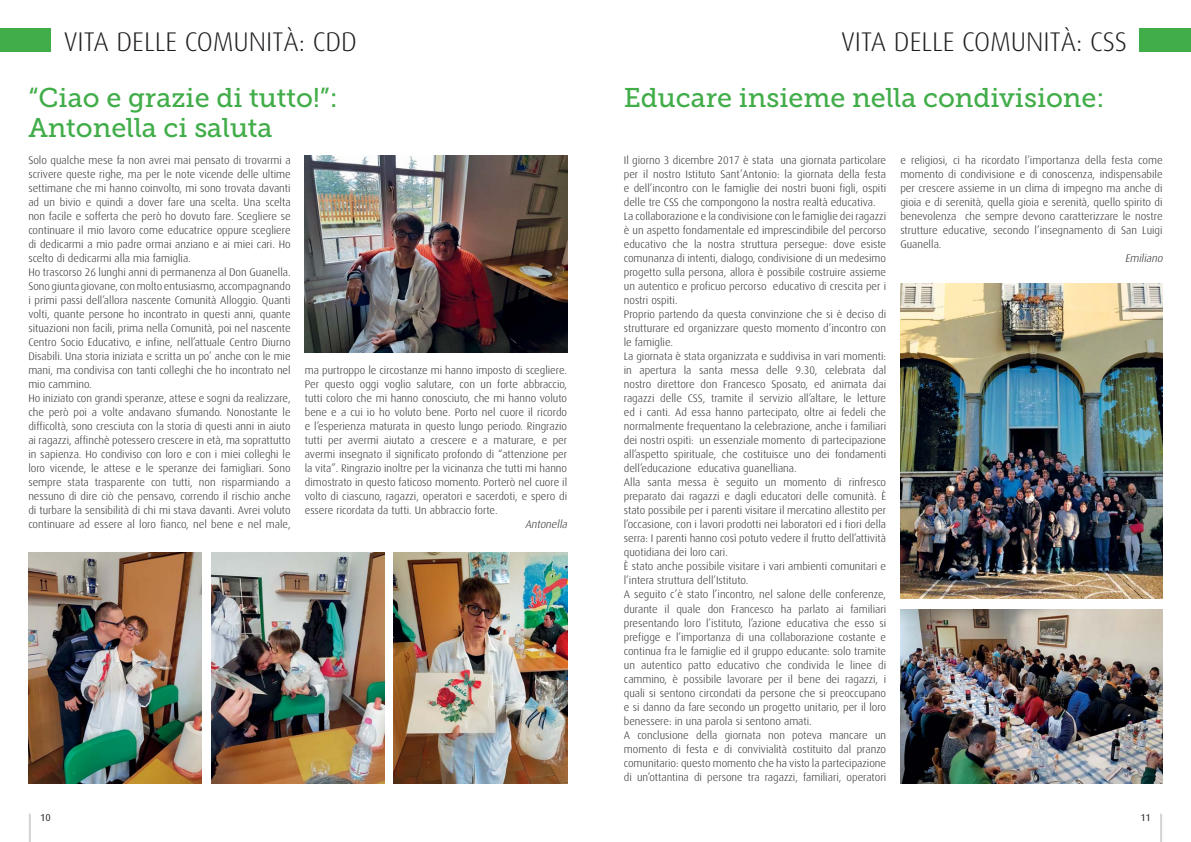
<style>
.page{position:relative;width:1191px;height:842px;background:#fff}
.page>*{position:absolute;margin:0;border:0;box-sizing:border-box;transform-origin:0 0}
.t1{font:27px/30px "Museo Slab 500";color:#41ad49}
.t2{font:300 27px "Dax";color:#231f20}
.t3{font:300 11px/14px "Dax";color:#231f20}
.t4{font:italic 300 11px "Dax";color:#231f20}
.t5{font:10px "Dax";color:#231f20}
</style>
<div class="page">
<hr style="left:29px;top:814px;width:2px;height:28px;background:#d1d3d4">
<hr style="left:1160px;top:814px;width:2px;height:28px;background:#d1d3d4">
<div style="left:0;top:28px;width:51px;height:24px;background:#41ad49"></div>
<div style="left:1140px;top:28px;width:51px;height:24px;background:#41ad49"></div>
<img style="left:305px;top:156px;width:262px;height:196px">
<img style="left:28px;top:553px;width:174px;height:231px">
<img style="left:211px;top:553px;width:173px;height:231px">
<img style="left:394px;top:553px;width:173px;height:231px">
<img style="left:900px;top:609px;width:263px;height:175px">
<img style="left:900px;top:283px;width:262px;height:315px">
<h1 class="t2" style="left:64px;top:29px;width:295px">VITA DELLE COMUNITÀ: CDD</h1>
<h1 class="t2" style="left:841px;top:29px;width:287px">VITA DELLE COMUNITÀ: CSS</h1>
<h1 class="t1" style="left:28px;top:85px;width:311px">“Ciao e grazie di tutto!”:<br>Antonella ci saluta</h1>
<p class="t3" style="left:28px;top:154px;width:264px">Solo qualche mese fa non avrei mai pensato di trovarmi a scrivere queste righe, ma per le note vicende delle ultime settimane che mi hanno coinvolto, mi sono trovata davanti ad un bivio e quindi a dover fare una scelta. Una scelta non facile e sofferta che però ho dovuto fare. Scegliere se continuare il mio lavoro come educatrice oppure scegliere di dedicarmi a mio padre ormai anziano e ai miei cari. Ho scelto di dedicarmi alla mia famiglia.<br>Ho trascorso 26 lunghi anni di permanenza al Don Guanella.<br>Sono giunta giovane, con molto entusiasmo, accompagnando i primi passi dell’allora nascente Comunità Alloggio. Quanti volti, quante persone ho incontrato in questi anni, quante situazioni non facili, prima nella Comunità, poi nel nascente Centro Socio Educativo, e infine, nell’attuale Centro Diurno Disabili. Una storia iniziata e scritta un po’ anche con le mie mani, ma condivisa con tanti colleghi che ho incontrato nel mio cammino.<br>Ho iniziato con grandi speranze, attese e sogni da realizzare, che però poi a volte andavano sfumando. Nonostante le difficoltà, sono cresciuta con la storia di questi anni in aiuto ai ragazzi, affinchè potessero crescere in età, ma soprattutto in sapienza. Ho condiviso con loro e con i miei colleghi le loro vicende, le attese e le speranze dei famigliari. Sono sempre stata trasparente con tutti, non risparmiando a nessuno di dire ciò che pensavo, correndo il rischio anche di turbare la sensibilità di chi mi stava davanti. Avrei voluto continuare ad essere al loro fianco, nel bene e nel male,</p>
<p class="t3" style="left:305px;top:364px;width:264px;text-align:justify">ma purtroppo le circostanze mi hanno imposto di scegliere.<br>Per questo oggi voglio salutare, con un forte abbraccio, tutti coloro che mi hanno conosciuto, che mi hanno voluto bene e a cui io ho voluto bene. Porto nel cuore il ricordo e l’esperienza maturata in questo lungo periodo. Ringrazio tutti per avermi aiutato a crescere e a maturare, e per avermi insegnato il significato profondo di “attenzione per la vita”. Ringrazio inoltre per la vicinanza che tutti mi hanno dimostrato in questo faticoso momento. Porterò nel cuore il volto di ciascuno, ragazzi, operatori e sacerdoti, e spero di essere ricordata da tutti. Un abbraccio forte.</p>
<p class="t4" style="left:525px;top:519px;width:46px">Antonella</p>
<h1 class="t1" style="left:624px;top:85px;width:482px">Educare insieme nella condivisione:</h1>
<p class="t3" style="left:624px;top:154px;width:264px">Il giorno 3 dicembre 2017 è stata una giornata particolare per il nostro Istituto Sant’Antonio: la giornata della festa e dell’incontro con le famiglie dei nostri buoni figli, ospiti delle tre CSS che compongono la nostra realtà educativa.<br>La collaborazione e la condivisione con le famiglie dei ragazzi è un aspetto fondamentale ed imprescindibile del percorso educativo che la nostra struttura persegue: dove esiste comunanza di intenti, dialogo, condivisione di un medesimo progetto sulla persona, allora è possibile costruire assieme un autentico e proficuo percorso educativo di crescita per i nostri ospiti.<br>Proprio partendo da questa convinzione che si è deciso di strutturare ed organizzare questo momento d’incontro con le famiglie.<br>La giornata è stata organizzata e suddivisa in vari momenti: in apertura la santa messa delle 9.30, celebrata dal nostro direttore don Francesco Sposato, ed animata dai ragazzi delle CSS, tramite il servizio all’altare, le letture ed i canti. Ad essa hanno partecipato, oltre ai fedeli che normalmente frequentano la celebrazione, anche i familiari dei nostri ospiti: un essenziale momento di partecipazione all’aspetto spirituale, che costituisce uno dei fondamenti dell’educazione educativa guanelliana.<br>Alla santa messa è seguito un momento di rinfresco preparato dai ragazzi e dagli educatori delle comunità. È stato possibile per i parenti visitare il mercatino allestito per l’occasione, con i lavori prodotti nei laboratori ed i fiori della serra: I parenti hanno così potuto vedere il frutto dell’attività quotidiana dei loro cari.<br>È stato anche possibile visitare i vari ambienti comunitari e l’intera struttura dell’Istituto.<br>A seguito c’è stato l’incontro, nel salone delle conferenze, durante il quale don Francesco ha parlato ai familiari presentando loro l’istituto, l’azione educativa che esso si prefigge e l’importanza di una collaborazione costante e continua fra le famiglie ed il gruppo educante: solo tramite un autentico patto educativo che condivida le linee di cammino, è possibile lavorare per il bene dei ragazzi, i quali si sentono circondati da persone che si preoccupano e si danno da fare secondo un progetto unitario, per il loro benessere: in una parola si sentono amati.<br>A conclusione della giornata non poteva mancare un momento di festa e di convivialità costituito dal pranzo comunitario: questo momento che ha visto la partecipazione di un’ottantina di persone tra ragazzi, familiari, operatori</p>
<p class="t3" style="left:900px;top:154px;width:264px;text-align:justify">e religiosi, ci ha ricordato l’importanza della festa come momento di condivisione e di conoscenza, indispensabile per crescere assieme in un clima di impegno ma anche di gioia e di serenità, quella gioia e serenità, quello spirito di benevolenza che sempre devono caratterizzare le nostre strutture educative, secondo l’insegnamento di San Luigi Guanella.</p>
<p class="t4" style="left:1125px;top:253px;width:41px">Emiliano</p>
<p class="t5" style="left:40px;top:813px;width:12px">10</p>
<p class="t5" style="left:1140px;top:813px;width:12px">11</p>
</div>
